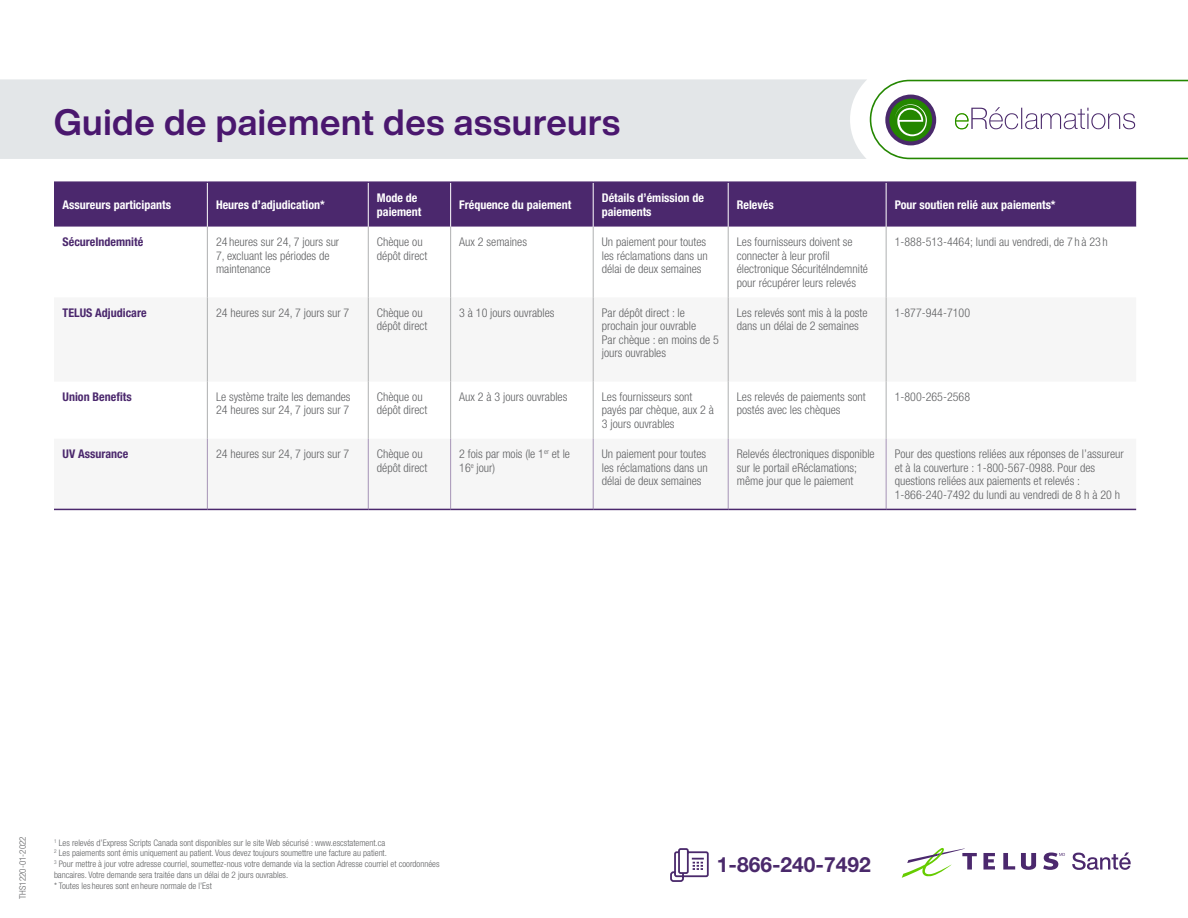
<style>
.page{position:relative;width:1188px;height:918px;background:#fff}
.page>*{position:absolute;margin:0;border:0;box-sizing:border-box;transform-origin:0 0}
.t1{font:700 36px "Helvetica Now Display";letter-spacing:.02em;color:#4a176e}
.t2{font:700 21px "Helvetica Neue LT Std";color:#4a296b}
.t3{font:300 condensed 12px/13.5px "Helvetica Neue LT Std";color:#606163}
.t4{font:700 condensed 12px "Helvetica Neue LT Std";color:#fff}
.t5{font:700 condensed 12px "Helvetica Neue LT Std";color:#4b286d}
.t6{font:300 condensed 9px/10.8px "Helvetica Neue LT Std";color:#606163}
</style>
<div class="page">
<div style="left:0;top:79px;width:867px;height:80px;background:#e3e6e8"></div>
<svg style="left:870px;top:80px;width:318px;height:79px"></svg>
<div style="left:54px;top:183px;width:1082px;height:44px;background:#4b286d"></div>
<svg style="left:206px;top:227px;width:680px;height:70px"></svg>
<svg style="left:54px;top:297px;width:1082px;height:212px;fill:#f6f6f6"></svg>
<hr style="left:207px;top:183px;width:1px;height:44px;background:#fff">
<hr style="left:368px;top:183px;width:1px;height:44px;background:#fff">
<hr style="left:450px;top:183px;width:1px;height:44px;background:#fff">
<hr style="left:593px;top:183px;width:1px;height:44px;background:#fff">
<hr style="left:728px;top:183px;width:1px;height:44px;background:#fff">
<hr style="left:886px;top:183px;width:1px;height:44px;background:#fff">
<hr style="left:207px;top:227px;width:1px;height:70px;background:#afb0b1">
<hr style="left:368px;top:227px;width:1px;height:70px;background:#afb0b1">
<hr style="left:450px;top:227px;width:1px;height:70px;background:#afb0b1">
<hr style="left:593px;top:227px;width:1px;height:70px;background:#afb0b1">
<hr style="left:728px;top:227px;width:1px;height:70px;background:#afb0b1">
<hr style="left:886px;top:227px;width:1px;height:70px;background:#afb0b1">
<hr style="left:207px;top:297px;width:1px;height:85px;background:#afb0b1">
<hr style="left:368px;top:297px;width:1px;height:85px;background:#afb0b1">
<hr style="left:450px;top:297px;width:1px;height:85px;background:#afb0b1">
<hr style="left:593px;top:297px;width:1px;height:85px;background:#afb0b1">
<hr style="left:728px;top:297px;width:1px;height:85px;background:#afb0b1">
<hr style="left:886px;top:297px;width:1px;height:85px;background:#afb0b1">
<hr style="left:207px;top:382px;width:1px;height:57px;background:#afb0b1">
<hr style="left:368px;top:382px;width:1px;height:57px;background:#afb0b1">
<hr style="left:450px;top:382px;width:1px;height:57px;background:#afb0b1">
<hr style="left:593px;top:382px;width:1px;height:57px;background:#afb0b1">
<hr style="left:728px;top:382px;width:1px;height:57px;background:#afb0b1">
<hr style="left:886px;top:382px;width:1px;height:57px;background:#afb0b1">
<hr style="left:207px;top:181px;width:161px;height:2px;background:#4b286d">
<hr style="left:368px;top:181px;width:83px;height:2px;background:#4b286d">
<hr style="left:451px;top:181px;width:142px;height:2px;background:#4b286d">
<hr style="left:593px;top:181px;width:135px;height:2px;background:#4b286d">
<hr style="left:728px;top:181px;width:158px;height:2px;background:#4b286d">
<hr style="left:54px;top:181px;width:153px;height:2px;background:#4b286d">
<hr style="left:886px;top:181px;width:250px;height:2px;background:#4b286d">
<hr style="left:207px;top:439px;width:1px;height:70px;background:#a593b6">
<hr style="left:368px;top:439px;width:1px;height:70px;background:#a593b6">
<hr style="left:450px;top:439px;width:1px;height:70px;background:#a593b6">
<hr style="left:593px;top:439px;width:1px;height:70px;background:#a593b6">
<hr style="left:728px;top:439px;width:1px;height:70px;background:#a593b6">
<hr style="left:886px;top:439px;width:1px;height:70px;background:#a593b6">
<hr style="left:54px;top:509px;width:153px;height:1px;background:#4b286d">
<hr style="left:207px;top:509px;width:161px;height:1px;background:#4b286d">
<hr style="left:368px;top:509px;width:83px;height:1px;background:#4b286d">
<hr style="left:451px;top:509px;width:142px;height:1px;background:#4b286d">
<hr style="left:593px;top:509px;width:135px;height:1px;background:#4b286d">
<hr style="left:728px;top:509px;width:158px;height:1px;background:#4b286d">
<hr style="left:886px;top:509px;width:250px;height:1px;background:#4b286d">
<svg style="left:670px;top:848px;width:39px;height:34px"></svg>
<svg style="left:983px;top:853px;width:12px;height:17px"></svg>
<svg style="left:1003px;top:853px;width:12px;height:17px"></svg>
<svg style="left:1021px;top:853px;width:15px;height:17px"></svg>
<svg style="left:902px;top:848px;width:75px;height:30px"></svg>
<svg style="left:1043px;top:852px;width:22px;height:18px"></svg>
<svg style="left:1072px;top:852px;width:59px;height:18px"></svg>
<p class="t1" style="left:54px;top:98px;width:567px">Guide de paiement des assureurs</p>
<p class="t4" style="left:63px;top:197px;width:110px">Assureurs participants</p>
<p class="t4" style="left:216px;top:197px;width:110px">Heures d’adjudication*</p>
<p class="t4" style="left:377px;top:190px;width:42px">Mode de</p>
<p class="t4" style="left:377px;top:204px;width:46px">paiement</p>
<p class="t4" style="left:459px;top:197px;width:113px">Fréquence du paiement</p>
<p class="t4" style="left:602px;top:190px;width:104px">Détails d’émission de</p>
<p class="t4" style="left:602px;top:204px;width:51px">paiements</p>
<p class="t4" style="left:737px;top:197px;width:38px">Relevés</p>
<p class="t4" style="left:895px;top:197px;width:162px">Pour soutien relié aux paiements*</p>
<p class="t5" style="left:63px;top:235px;width:82px">SécureIndemnité</p>
<p class="t3" style="left:216px;top:235px;width:125px">24 heures sur 24, 7 jours sur<br>7, excluant les périodes de maintenance</p>
<p class="t3" style="left:377px;top:235px;width:47px">Chèque ou</p>
<p class="t3" style="left:377px;top:249px;width:52px">dépôt direct</p>
<p class="t3" style="left:459px;top:235px;width:69px">Aux 2 semaines</p>
<p class="t3" style="left:602px;top:235px;width:107px">Un paiement pour toutes les réclamations dans un délai de deux semaines</p>
<p class="t3" style="left:737px;top:235px;width:117px">Les fournisseurs doivent se</p>
<p class="t3" style="left:737px;top:249px;width:133px">connecter à leur profil électronique SécuritéIndemnité pour récupérer leurs relevés</p>
<p class="t3" style="left:895px;top:235px;width:214px">1-888-513-4464; lundi au vendredi, de 7 h à 23 h</p>
<p class="t5" style="left:63px;top:305px;width:85px">TELUS Adjudicare</p>
<p class="t3" style="left:216px;top:306px;width:135px">24 heures sur 24, 7 jours sur 7</p>
<p class="t3" style="left:377px;top:306px;width:52px">Chèque ou dépôt direct</p>
<p class="t3" style="left:459px;top:306px;width:97px">3 à 10 jours ouvrables</p>
<p class="t3" style="left:602px;top:306px;width:96px">Par dépôt direct : le prochain jour ouvrable</p>
<p class="t3" style="left:602px;top:333px;width:119px">Par chèque : en moins de 5 jours ouvrables</p>
<p class="t3" style="left:737px;top:306px;width:132px">Les relevés sont mis à la poste dans un délai de 2 semaines</p>
<p class="t3" style="left:895px;top:306px;width:77px">1-877-944-7100</p>
<p class="t5" style="left:63px;top:389px;width:71px">Union Benefits</p>
<p class="t3" style="left:216px;top:390px;width:136px">Le système traite les demandes<br>24 heures sur 24, 7 jours sur 7</p>
<p class="t3" style="left:377px;top:390px;width:52px">Chèque ou dépôt direct</p>
<p class="t3" style="left:459px;top:390px;width:110px">Aux 2 à 3 jours ouvrables</p>
<p class="t3" style="left:602px;top:390px;width:114px">Les fournisseurs sont payés par chèque, aux 2 à<br>3 jours ouvrables</p>
<p class="t3" style="left:737px;top:390px;width:130px">Les relevés de paiements sont postés avec les chèques</p>
<p class="t3" style="left:895px;top:390px;width:77px">1-800-265-2568</p>
<p class="t5" style="left:63px;top:447px;width:67px">UV Assurance</p>
<p class="t3" style="left:216px;top:447px;width:135px">24 heures sur 24, 7 jours sur 7</p>
<p class="t3" style="left:377px;top:447px;width:52px">Chèque ou dépôt direct</p>
<p class="t3" style="left:459px;top:447px;width:112px">2 fois par mois (le 1<sup>er</sup> et le<br>16<sup>e</sup> jour)</p>
<p class="t3" style="left:602px;top:447px;width:107px">Un paiement pour toutes les réclamations dans un délai de deux semaines</p>
<p class="t3" style="left:737px;top:447px;width:139px">Relevés électroniques disponible sur le portail eRéclamations; même jour que le paiement</p>
<p class="t3" style="left:895px;top:447px;width:231px">Pour des questions reliées aux réponses de l’assureur et à la couverture : 1-800-567-0988. Pour des questions reliées aux paiements et relevés :<br>1-866-240-7492 du lundi au vendredi de 8 h à 20 h</p>
<p class="t6" style="left:17px;top:899px;width:64px;rotate:-90deg">THS1220-01-2022</p>
<p class="t6" style="left:54px;top:837px;width:333px"><sup>1</sup> Les relevés d’Express Scripts Canada sont disponibles sur le site Web sécurisé : www.escstatement.ca</p>
<p class="t6" style="left:54px;top:848px;width:334px"><sup>2</sup> Les paiements sont émis uniquement au patient. Vous devez toujours soumettre une facture au patient.</p>
<p class="t6" style="left:54px;top:859px;width:387px"><sup>3</sup> Pour mettre à jour votre adresse courriel, soumettez-nous votre demande via la section Adresse courriel et coordonnées bancaires. Votre demande sera traitée dans un délai de 2 jours ouvrables.</p>
<p class="t6" style="left:54px;top:880px;width:159px">* Toutes les heures sont en heure normale de l’Est</p>
<p class="t2" style="left:717px;top:852px;width:156px">1-866-240-7492</p>
</div>
